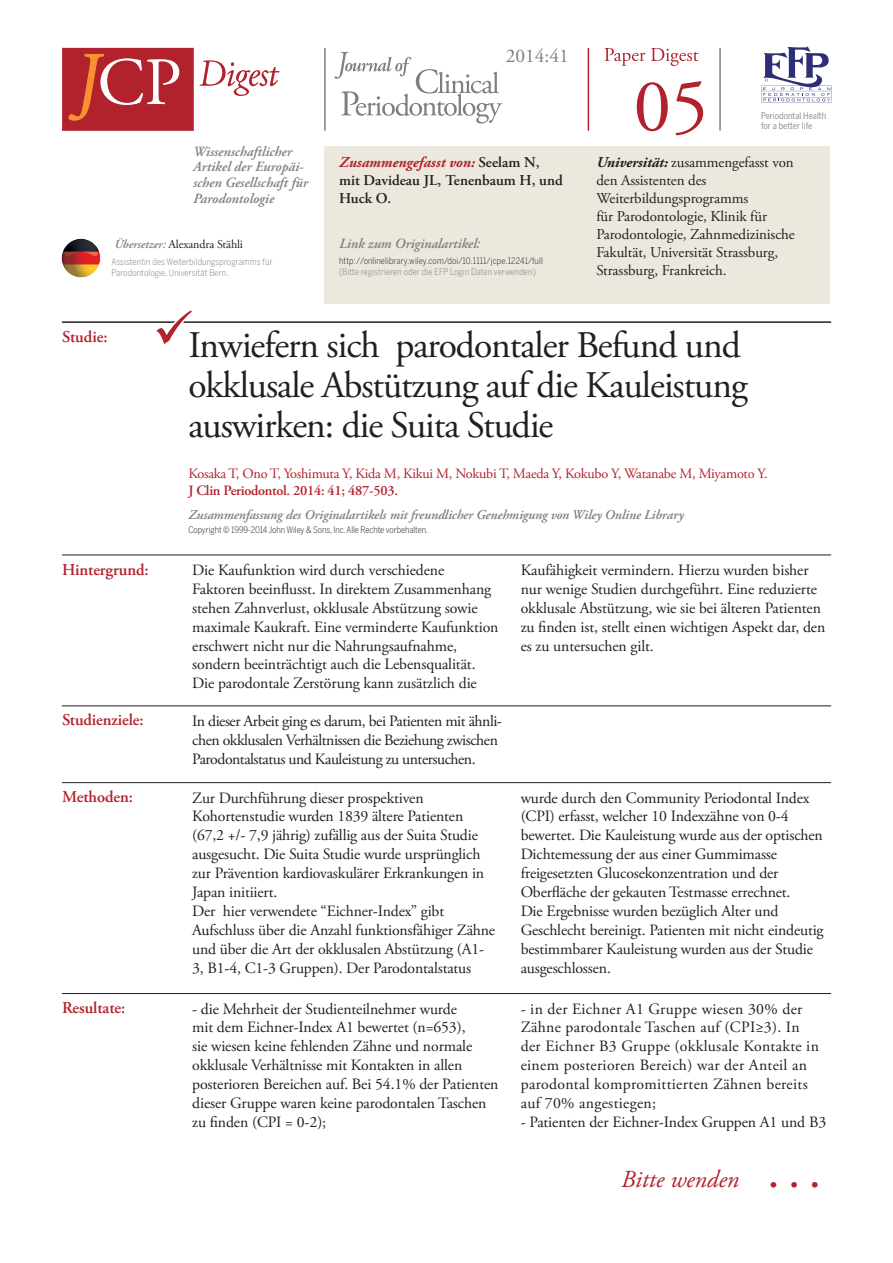
<style>
.page{position:relative;width:893px;height:1263px;background:#fff}
.page>*{position:absolute;margin:0;border:0;box-sizing:border-box;transform-origin:0 0}
.t1{font:74.85px "Adobe Garamond Pro";color:#b2222c}
.t2{font:600 42.6px "Adobe Garamond Pro";color:#b2222c}
.t3{font:37.5px/40.2px "Adobe Garamond Pro";letter-spacing:-.025em;color:#231f20}
.t4{font:italic 24.45px "Adobe Garamond Pro";color:#b2222c}
.t5{font:19.35px "Adobe Garamond Pro";color:#7d7f7a}
.t6{font:600 16.5px "Adobe Garamond Pro";letter-spacing:-.005em;color:#b2222c}
.t7{font:15.75px/18.9px "Adobe Garamond Pro";letter-spacing:-.01em;color:#231f20}
.t8{font:15.75px/18.9px "Adobe Garamond Pro";letter-spacing:.02em;color:#231f20}
.t9{font:15.75px/18.9px "Adobe Garamond Pro";letter-spacing:-.03em;color:#231f20}
.t10{font:15px/18px "Adobe Garamond Pro";letter-spacing:-.005em;color:#231f20}
.t11{font:600 15px/18px "Adobe Garamond Pro";color:#231f20}
.t12{font:14.25px "Adobe Garamond Pro";letter-spacing:-.02em;color:#b2222c}
.t13{font:600 14.25px "Adobe Garamond Pro";letter-spacing:-.02em;color:#b2222c}
.t14{font:italic 600 14.1px/15.6px "Adobe Garamond Pro";color:#7d7f7a}
.t15{font:italic 600 13.5px "Adobe Garamond Pro";letter-spacing:-.005em;color:#7d7f7a}
.t16{font:12px "Adobe Garamond Pro";letter-spacing:-.005em;color:#231f20}
.t17{font:300 9px/10.8px "Benton Sans Cond";letter-spacing:.015em;color:#7d7f7a}
.t18{font:300 9px "Benton Sans Cond";letter-spacing:-.005em;color:#231f20}
.t19{font:300 9px "Benton Sans Cond";letter-spacing:.015em;color:#231f20}
.t20{font:9px "Benton Sans Cond";color:#7d7f7a}
.s1{font-weight:600;font-style:italic;color:#7d7f7a}
.s2{font-weight:700;font-style:italic;color:#b2222c}
.s3{font-weight:700;font-style:italic}
</style>
<div class="page">
<hr style="left:588px;top:48px;width:1px;height:83px;background:#b2222c">
<svg style="left:605px;top:48px;width:40px;height:18px"></svg>
<svg style="left:651px;top:48px;width:47px;height:18px"></svg>
<svg style="left:761px;top:46px;width:70px;height:57px"></svg>
<hr style="left:719px;top:48px;width:2px;height:83px;background:#7d7f7a">
<hr style="left:324px;top:48px;width:2px;height:83px;background:#7d7f7a">
<svg style="left:334px;top:52px;width:168px;height:72px"></svg>
<svg style="left:199px;top:60px;width:81px;height:36px"></svg>
<div style="left:62px;top:48px;width:132px;height:83px;background:#b2222c"></div>
<svg style="left:68px;top:54px;width:111px;height:67px"></svg>
<div style="left:324px;top:147px;width:506px;height:157px;background:#ede8de"></div>
<img style="left:61px;top:238px;width:40px;height:40px">
<hr style="left:62px;top:321px;width:769px;height:2px;background:#231f20">
<svg style="left:150px;top:321px;width:47px;height:2px"></svg>
<hr style="left:62px;top:555px;width:769px;height:1px;background:#231f20">
<hr style="left:62px;top:705px;width:769px;height:1px;background:#231f20">
<hr style="left:62px;top:782px;width:769px;height:1px;background:#231f20">
<hr style="left:62px;top:993px;width:769px;height:1px;background:#231f20">
<p class="t14" style="left:193px;top:144px;width:116px">Wissenschaftlicher<br>Artikel der Europäi&shy;schen Gesellschaft für<br>Parodontologie</p>
<p class="t16" style="left:114px;top:237px;width:130px"><span class="s1">Übersetzer:</span> Alexandra Stähli</p>
<p class="t17" style="left:112px;top:256px;width:163px">Assistentin des Weiterbildungsprogramms für<br>Parodontologie, Universität Bern.</p>
<p class="t5" style="left:506px;top:44px;width:64px">2014:41</p>
<p class="t1" style="left:634px;top:62px;width:76px">05</p>
<p class="t20" style="left:761px;top:110px;width:67px">Periodontal Health</p>
<p class="t20" style="left:761px;top:121px;width:53px">for a better life</p>
<p class="t11" style="left:339px;top:154px;width:225px"><span class="s2">Zusammengefasst von:</span> Seelam N, mit Davideau JL, Tenenbaum H, und<br>Huck O.</p>
<p class="t10" style="left:596px;top:154px;width:200px"><span class="s3">Universität:</span> zusammengefasst von den Assistenten des<br>Weiterbildungsprogramms<br>für Parodontologie, Klinik für<br>Parodontologie, Zahnmedizinische<br>Fakultät, Universität Strassburg,<br>Strassburg, Frankreich.</p>
<p class="t14" style="left:339px;top:236px;width:143px">Link zum Originalartikel:</p>
<p class="t19" style="left:339px;top:255px;width:205px">http://onlinelibrary.wiley.com/doi/10.1111/jcpe.12241/full</p>
<p class="t17" style="left:339px;top:266px;width:198px">(Bitte registrieren oder die EFP Login Daten verwenden)</p>
<p class="t6" style="left:62px;top:327px;width:47px">Studie:</p>
<p class="t3" style="left:188px;top:326px;width:561px;text-indent:-36px"><sup>✓</sup>Inwiefern sich parodontaler Befund und okklusale Abstützung auf die Kauleistung auswirken: die Suita Studie</p>
<p class="t12" style="left:188px;top:465px;width:581px">Kosaka T, Ono T, Yoshimuta Y, Kida M, Kikui M, Nokubi T, Maeda Y, Kokubo Y, Watanabe M, Miyamoto Y.</p>
<p class="t13" style="left:188px;top:482px;width:211px">J Clin Periodontol. 2014: 41; 487-503.</p>
<p class="t15" style="left:188px;top:507px;width:497px">Zusammenfassung des Originalartikels mit freundlicher Genehmigung von Wiley Online Library</p>
<p class="t18" style="left:188px;top:524px;width:241px">Copyright © 1999-2014 John Wiley &amp; Sons, Inc. Alle Rechte vorbehalten.</p>
<p class="t6" style="left:62px;top:560px;width:88px">Hintergrund:</p>
<p class="t7" style="left:192px;top:561px;width:308px">Die Kaufunktion wird durch verschiedene Faktoren beeinflusst. In direktem Zusammenhang stehen Zahnverlust, okklusale Abstützung sowie maximale Kaukraft. Eine verminderte Kaufunktion erschwert nicht nur die Nahrungsaufnahme, sondern beeinträchtigt auch die Lebensqualität.<br>Die parodontale Zerstörung kann zusätzlich die</p>
<p class="t7" style="left:521px;top:561px;width:306px">Kaufähigkeit vermindern. Hierzu wurden bisher nur wenige Studien durchgeführt. Eine reduzierte okklusale Abstützung, wie sie bei älteren Patienten zu finden ist, stellt einen wichtigen Aspekt dar, den es zu untersuchen gilt.</p>
<p class="t6" style="left:62px;top:711px;width:83px">Studienziele:</p>
<p class="t9" style="left:192px;top:712px;width:311px">In dieser Arbeit ging es darum, bei Patienten mit ähnli&shy;chen okklusalen Verhältnissen die Beziehung zwischen<br>Parodontalstatus und Kauleistung zu untersuchen.</p>
<p class="t6" style="left:62px;top:787px;width:72px">Methoden:</p>
<p class="t7" style="left:192px;top:789px;width:294px">Zur Durchführung dieser prospektiven Kohortenstudie wurden 1839 ältere Patienten (67,2 +/- 7,9 jährig) zufällig aus der Suita Studie ausgesucht. Die Suita Studie wurde ursprünglich zur Prävention kardiovaskulärer Erkrankungen in Japan initiiert.</p>
<p class="t7" style="left:192px;top:902px;width:304px">Der hier verwendete “Eichner-Index” gibt Aufschluss über die Anzahl funktionsfähiger Zähne und über die Art der okklusalen Abstützung (A1- 3, B1-4, C1-3 Gruppen). Der Parodontalstatus</p>
<p class="t7" style="left:521px;top:789px;width:304px">wurde durch den Community Periodontal Index (CPI) erfasst, welcher 10 Indexzähne von 0-4 bewertet. Die Kauleistung wurde aus der optischen Dichtemessung der aus einer Gummimasse freigesetzten Glucosekonzentration und der Oberfläche der gekauten Testmasse errechnet.<br>Die Ergebnisse wurden bezüglich Alter und Geschlecht bereinigt. Patienten mit nicht eindeutig bestimmbarer Kauleistung wurden aus der Studie ausgeschlossen.</p>
<p class="t6" style="left:62px;top:998px;width:65px">Resultate:</p>
<p class="t7" style="left:192px;top:1000px;width:308px">- die Mehrheit der Studienteilnehmer wurde<br>mit dem Eichner-Index A1 bewertet (n=653),<br>sie wiesen keine fehlenden Zähne und normale okklusale Verhältnisse mit Kontakten in allen posterioren Bereichen auf. Bei 54.1% der Patienten dieser Gruppe waren keine parodontalen Taschen zu finden (CPI = 0-2);</p>
<p class="t8" style="left:521px;top:1000px;width:300px">- in der Eichner A1 Gruppe wiesen 30% der Zähne parodontale Taschen auf (CPI≥3). In der Eichner B3 Gruppe (okklusale Kontakte in einem posterioren Bereich) war der Anteil an parodontal kompromittierten Zähnen bereits auf 70% angestiegen;</p>
<p class="t7" style="left:521px;top:1113px;width:307px">- Patienten der Eichner-Index Gruppen A1 und B3</p>
<p class="t4" style="left:621px;top:1165px;width:119px">Bitte wenden</p>
<p class="t2" style="left:768px;top:1149px;width:54px">. . .</p>
</div>
